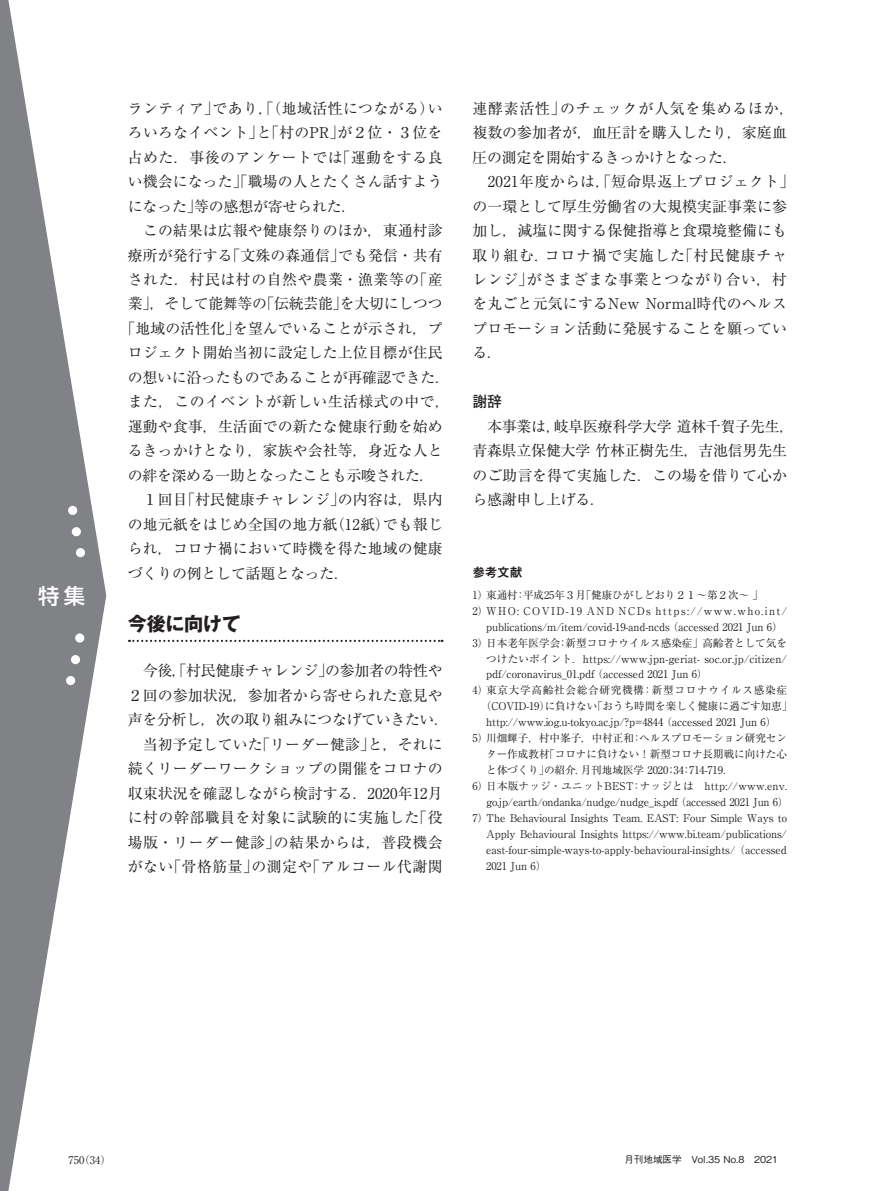
<style>
.page{position:relative;width:893px;height:1191px;background:#fff}
.page>*{position:absolute;margin:0;border:0;box-sizing:border-box;transform-origin:0 0}
.t1{font:500 21.3px "Shin Go Pro";color:#fff}
.t2{font:700 19.2px "Gothic MB101 Pro";letter-spacing:-.02em;color:#231f20}
.t3{font:14.85px/24.5px "Ryumin Pr 6 N";letter-spacing:.005em;color:#231f20}
.t4{font:14.85px "Ryumin Pr 6 N";letter-spacing:-.015em;color:#231f20}
.t5{font:14.85px "Ryumin Pr 6 N";letter-spacing:.035em;color:#231f20}
.t6{font:14.85px "Ryumin Pr 6 N";letter-spacing:.03em;color:#231f20}
.t7{font:14.85px "Ryumin Pr 6 N";letter-spacing:-.02em;color:#231f20}
.t8{font:700 14.85px "Futo Go B101 Pro";color:#231f20}
.t9{font:12.75px "Midashi Go Pro MB31";color:#231f20}
.t10{font:10.65px "Ryumin Pro";letter-spacing:-.01em;color:#231f20}
.t11{font:10.65px "Ryumin Pro";letter-spacing:.01em;color:#231f20}
.t12{font:10.65px "Ryumin Pro";letter-spacing:.13em;color:#231f20}
.t13{font:10.65px "Ryumin Pro";letter-spacing:.015em;color:#231f20}
.t14{font:10.65px "Ryumin Pro";letter-spacing:.065em;color:#231f20}
.t15{font:10.65px "Ryumin Pr 5";color:#231f20}
.t16{font:500 9.6px "Gothic BBB Pro";color:#231f20}
</style>
<div class="page">
<svg style="left:0;top:0;width:106px;height:1191px;fill:#808285"></svg>
<div style="left:75px;top:633px;width:9px;height:9px;background:#fff;border-radius:50%"></div>
<div style="left:71px;top:655px;width:9px;height:9px;background:#fff;border-radius:50%"></div>
<div style="left:66px;top:676px;width:9px;height:9px;background:#fff;border-radius:50%"></div>
<div style="left:76px;top:548px;width:9px;height:9px;background:#fff;border-radius:50%"></div>
<div style="left:72px;top:527px;width:9px;height:9px;background:#fff;border-radius:50%"></div>
<div style="left:68px;top:506px;width:9px;height:9px;background:#fff;border-radius:50%"></div>
<svg style="left:129px;top:640px;width:313px;height:2px"></svg>
<h1 class="t1" style="left:38px;top:578px;width:49px">特集</h1>
<p class="t3" style="left:128px;top:95px;width:316px;text-align:justify">ランティア」であり，「（地域活性につながる）いろいろなイベント」と「村のPR」が２位・３位を占めた．事後のアンケートでは「運動をする良い機会になった」「職場の人とたくさん話すようになった」等の感想が寄せられた．</p>
<p class="t3" style="left:143px;top:217px;width:301px">この結果は広報や健康祭りのほか，東通村診</p>
<p class="t3" style="left:128px;top:242px;width:316px">療所が発行する「文殊の森通信」でも発信・共有</p>
<p class="t5" style="left:128px;top:268px;width:316px">された．村民は村の自然や農業・漁業等の「産</p>
<p class="t4" style="left:128px;top:292px;width:316px">業」，そして能舞等の「伝統芸能」を大切にしつつ</p>
<p class="t3" style="left:120px;top:315px;width:324px">「地域の活性化」を望んでいることが示され，プ</p>
<p class="t3" style="left:128px;top:340px;width:316px">ロジェクト開始当初に設定した上位目標が住民</p>
<p class="t4" style="left:128px;top:365px;width:324px">の想いに沿ったものであることが再確認できた．</p>
<p class="t6" style="left:128px;top:390px;width:324px">また，このイベントが新しい生活様式の中で，</p>
<p class="t3" style="left:128px;top:413px;width:316px">運動や食事，生活面での新たな健康行動を始め</p>
<p class="t3" style="left:128px;top:437px;width:316px">るきっかけとなり，家族や会社等，身近な人と</p>
<p class="t7" style="left:128px;top:463px;width:308px">の絆を深める一助となったことも示唆された．</p>
<p class="t3" style="left:128px;top:486px;width:316px">　１回目「村民健康チャレンジ」の内容は，県内</p>
<p class="t3" style="left:128px;top:511px;width:316px">の地元紙をはじめ全国の地方紙（12紙）でも報じ</p>
<p class="t3" style="left:128px;top:535px;width:316px">られ，コロナ禍において時機を得た地域の健康</p>
<p class="t3" style="left:128px;top:560px;width:223px">づくりの例として話題となった．</p>
<p class="t2" style="left:128px;top:608px;width:189px">今後に向けて　　　　</p>
<p class="t3" style="left:128px;top:657px;width:323px;text-align:center">今後，「村民健康チャレンジ」の参加者の特性や<br>２回の参加状況，参加者から寄せられた意見や声を分析し，次の取り組みにつなげていきたい．　当初予定していた「リーダー健診」と，それに続くリーダーワークショップの開催をコロナの収束状況を確認しながら検討する．2020年12月に村の幹部職員を対象に試験的に実施した「役場版・リーダー健診」の結果からは，普段機会がない「骨格筋量」の測定や「アルコール代謝関</p>
<p class="t3" style="left:472px;top:95px;width:324px">連酵素活性」のチェックが人気を集めるほか，複数の参加者が，血圧計を購入したり，家庭血圧の測定を開始するきっかけとなった．　　2021年度からは，「短命県返上プロジェクト」の一環として厚生労働省の大規模実証事業に参加し，減塩に関する保健指導と食環境整備にも取り組む. コロナ禍で実施した「村民健康チャレンジ」がさまざまな事業とつながり合い，村を丸ごと元気にするNew Normal時代のヘルスプロモーション活動に発展することを願っている．</p>
<p class="t8" style="left:472px;top:390px;width:31px">謝辞</p>
<p class="t3" style="left:472px;top:413px;width:324px">　本事業は，岐阜医療科学大学 道林千賀子先生，青森県立保健大学 竹林正樹先生，吉池信男先生のご助言を得て実施した．この場を借りて心から感謝申し上げる．</p>
<p class="t9" style="left:472px;top:562px;width:52px">参考文献</p>
<p class="t10" style="left:472px;top:586px;width:292px">1）東通村：平成25年３月「健康ひがしどおり２１～第２次～ 」</p>
<p class="t12" style="left:472px;top:602px;width:316px">2）WHO: COVID-19 AND NCDs https://www.who.int/</p>
<p class="t10" style="left:486px;top:618px;width:298px">publications/m/item/covid-19-and-ncds （accessed 2021 Jun 6）</p>
<p class="t10" style="left:472px;top:634px;width:316px">3）日本老年医学会：新型コロナウイルス感染症」高齢者として気を</p>
<p class="t11" style="left:486px;top:650px;width:302px">つけたいポイント．https://www.jpn-geriat- soc.or.jp/citizen/</p>
<p class="t10" style="left:486px;top:666px;width:223px">pdf/coronavirus_01.pdf （accessed 2021 Jun 6）</p>
<p class="t14" style="left:472px;top:682px;width:316px">4）東京大学高齢社会総合研究機構：新型コロナウイルス感染症</p>
<p class="t10" style="left:481px;top:698px;width:313px">（COVID-19）に負けない「おうち時間を楽しく健康に過ごす知恵」</p>
<p class="t10" style="left:486px;top:714px;width:292px">http://www.iog.u-tokyo.ac.jp/?p=4844 （accessed 2021 Jun 6）</p>
<p class="t10" style="left:472px;top:730px;width:316px">5）川畑輝子，村中峯子，中村正和：ヘルスプロモーション研究セン</p>
<p class="t10" style="left:486px;top:746px;width:302px">ター作成教材「コロナに負けない！新型コロナ長期戦に向けた心</p>
<p class="t10" style="left:486px;top:762px;width:249px">と体づくり」の紹介. 月刊地域医学 2020；34：714-719．</p>
<p class="t13" style="left:472px;top:777px;width:316px">6）日本版ナッジ・ユニットBEST：ナッジとは　http://www.env.</p>
<p class="t10" style="left:486px;top:793px;width:304px">go.jp/earth/ondanka/nudge/nudge_is.pdf （accessed 2021 Jun 6）</p>
<p class="t10" style="left:472px;top:809px;width:316px">7）The Behavioural Insights Team. EAST: Four Simple Ways to</p>
<p class="t10" style="left:486px;top:825px;width:302px">Apply Behavioural Insights https://www.bi.team/publications/</p>
<p class="t10" style="left:486px;top:841px;width:302px">east-four-simple-ways-to-apply-behavioural-insights/ （accessed</p>
<p class="t10" style="left:486px;top:857px;width:62px">2021 Jun 6）</p>
<p class="t15" style="left:69px;top:1151px;width:44px">750（34）</p>
<p class="t16" style="left:624px;top:1152px;width:155px">月刊地域医学　Vol.35 No.8　2021</p>
</div>
